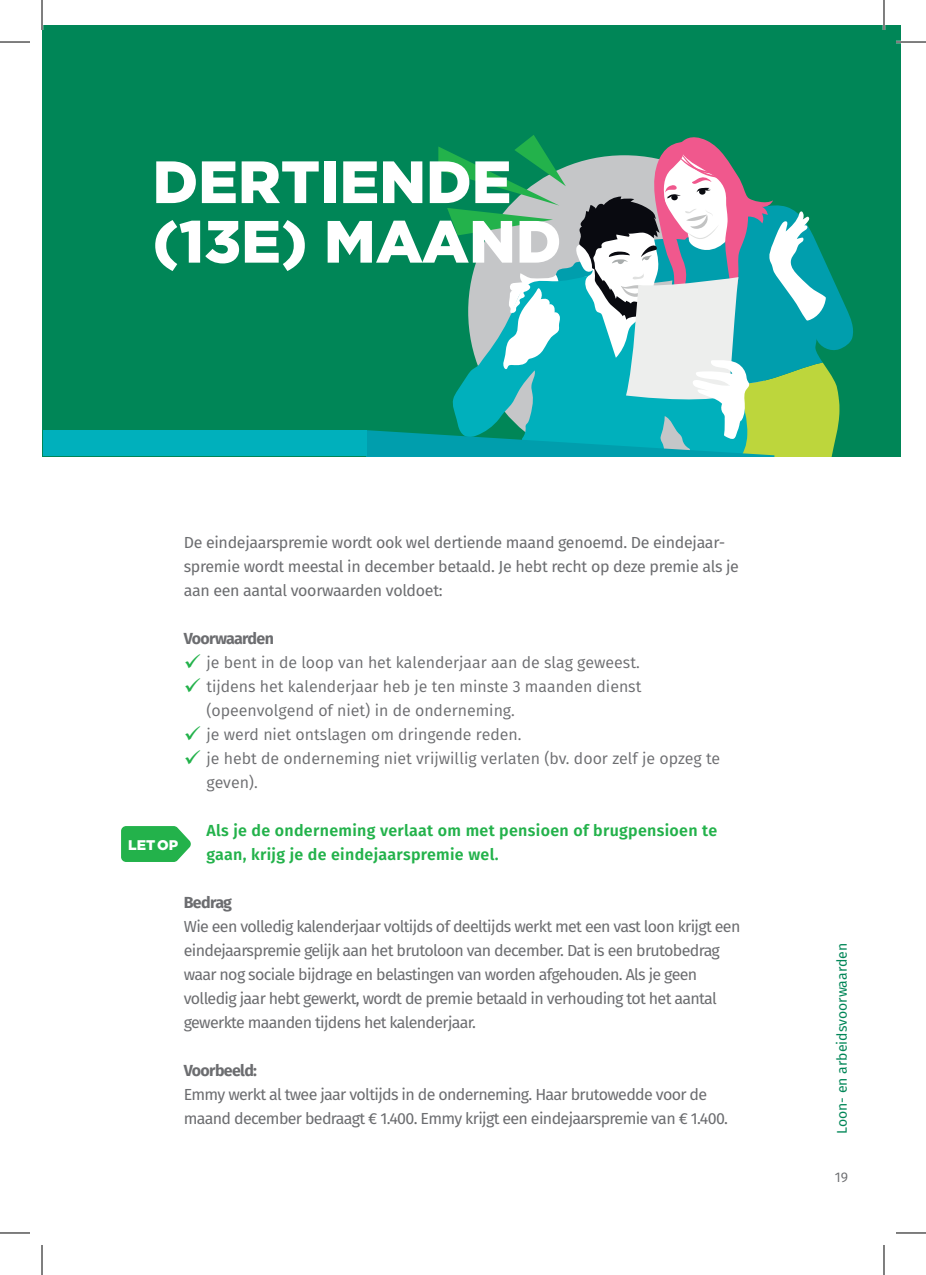
<style>
.page{position:relative;width:926px;height:1275px;background:#fff}
.page>*{position:absolute;margin:0;border:0;box-sizing:border-box;transform-origin:0 0}
.t1{font:900 59.6px/59.6px "Gotham";color:#fff}
.t2{font:16px/24px "Fira Sans";letter-spacing:-.04em;color:#6c6d70}
.t3{font:16px/24px "Fira Sans";color:#6c6d70}
.t4{font:16px/24px "Fira Sans";letter-spacing:-.02em;color:#6c6d70}
.t5{font:600 16px/24px "Fira Sans";letter-spacing:.02em;color:#23b24b}
.t6{font:700 16px "Fira Sans";letter-spacing:-.04em;color:#6c6d70}
.t7{font:14px "Fira Sans";color:#008657}
.t8{font:900 14px "Gotham";color:#fff}
.t9{font:14px "Fira Sans";color:#6c6d70}
</style>
<div class="page">
<svg style="left:121px;top:826px;width:70px;height:36px;background:#3aba5d"></svg>
<div style="left:42px;top:25px;width:859px;height:431px;background:#008657"></div>
<svg style="left:839px;top:293px;width:14px;height:56px"></svg>
<svg style="left:367px;top:135px;width:472px;height:321px"></svg>
<div style="left:43px;top:430px;width:324px;height:26px;background:#00b0bc"></div>
<hr style="left:896px;top:41px;width:30px;height:2px;background:#fff">
<hr style="left:883px;top:0;width:2px;height:30px;background:#fff">
<hr style="left:0;top:42px;width:30px;height:1px;background:#000">
<hr style="left:896px;top:42px;width:30px;height:1px;background:#000">
<hr style="left:0;top:1232px;width:30px;height:1px;background:#000">
<hr style="left:896px;top:1232px;width:30px;height:1px;background:#000">
<hr style="left:42px;top:0;width:1px;height:30px;background:#000">
<hr style="left:42px;top:1245px;width:1px;height:30px;background:#000">
<hr style="left:884px;top:0;width:1px;height:30px;background:#000">
<hr style="left:884px;top:1245px;width:1px;height:30px;background:#000">
<h1 class="t1" style="left:153px;top:151px;width:410px">DERTIENDE (13E) MAAND</h1>
<p class="t4" style="left:184px;top:529px;width:557px">De eindejaarspremie wordt ook wel dertiende maand genoemd. De eindejaar&shy;spremie wordt meestal in december betaald. Je hebt recht op deze premie als je aan een aantal voorwaarden voldoet:</p>
<p class="t6" style="left:184px;top:624px;width:92px">Voorwaarden</p>
<p class="t3" style="left:206px;top:649px;width:515px">je bent in de loop van het kalenderjaar aan de slag geweest.<br>tijdens het kalenderjaar heb je ten minste 3 maanden dienst (opeenvolgend of niet) in de onderneming.<br>je werd niet ontslagen om dringende reden.<br>je hebt de onderneming niet vrijwillig verlaten (bv. door zelf je opzeg te geven).</p>
<p class="t5" style="left:206px;top:817px;width:512px">Als je de onderneming verlaat om met pensioen of brugpensioen te gaan, krijg je de eindejaarspremie wel.</p>
<p class="t6" style="left:184px;top:888px;width:50px">Bedrag</p>
<p class="t2" style="left:184px;top:913px;width:558px">Wie een volledig kalenderjaar voltijds of deeltijds werkt met een vast loon krijgt een eindejaarspremie gelijk aan het brutoloon van december. Dat is een brutobedrag waar nog sociale bijdrage en belastingen van worden afgehouden. Als je geen volledig jaar hebt gewerkt, wordt de premie betaald in verhouding tot het aantal gewerkte maanden tijdens het kalenderjaar.</p>
<p class="t6" style="left:184px;top:1056px;width:75px">Voorbeeld:</p>
<p class="t2" style="left:184px;top:1081px;width:546px">Emmy werkt al twee jaar voltijds in de onderneming. Haar brutowedde voor de maand december bedraagt € 1.400. Emmy krijgt een eindejaarspremie van € 1.400.</p>
<p class="t8" style="left:128px;top:835px;width:52px">LET OP</p>
<p class="t7" style="left:831px;top:1133px;width:192px;rotate:-90deg">Loon- en arbeidsvoorwaarden</p>
<p class="t9" style="left:835px;top:1166px;width:15px">19</p>
</div>
